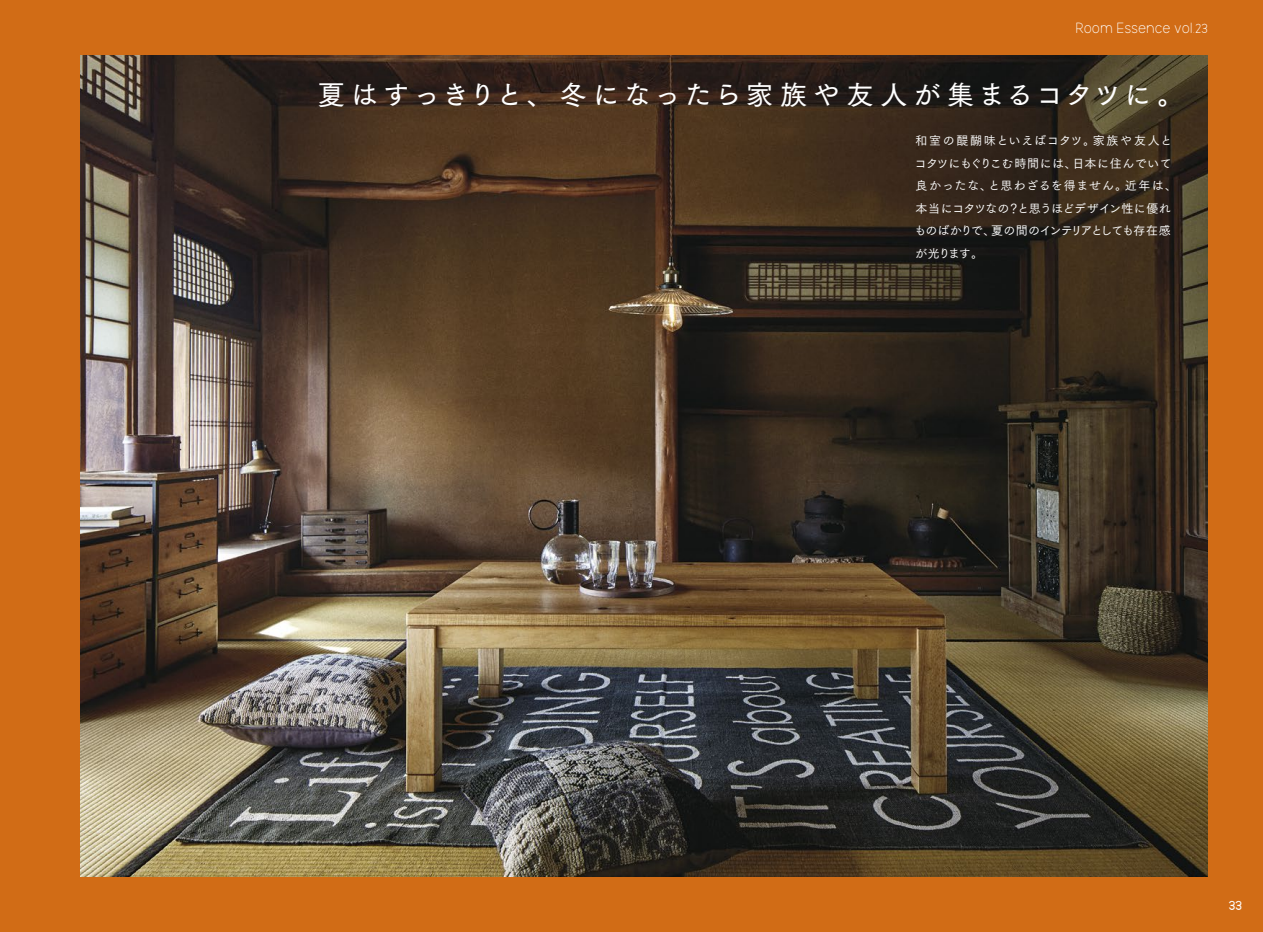
<style>
.page{position:relative;width:1263px;height:932px;background:#fff}
.page>*{position:absolute;margin:0;border:0;box-sizing:border-box;transform-origin:0 0}
.t1{font:27px "Tsuku Go Pro D";letter-spacing:.14em;color:#fff}
.t2{font:15px "The Brooklyn Smooth";letter-spacing:.04em;color:#fff}
.t3{font:700 15px "The Brooklyn Smooth";color:#fff}
.t4{font:12px/22.5px "Tsuku Go Pro M";letter-spacing:.025em;color:#fff}
</style>
<div class="page">
<div style="left:0;top:0;width:1263px;height:931px;background:#d16c16"></div>
<img style="left:81px;top:55px;width:1127px;height:821px">
<p class="t2" style="left:1076px;top:19px;width:133px">Room Essence vol.23</p>
<h1 class="t1" style="left:318px;top:72px;width:868px">夏はすっきりと、冬になったら家族や友人が集まるコタツに。</h1>
<p class="t4" style="left:914px;top:128px;width:264px">和室の醍醐味といえばコタツ。家族や友人とコタツにもぐりこむ時間には、日本に住んでいて良かったな、と思わざるを得ません。近年は、本当にコタツなの？と思うほどデザイン性に優れものばかりで、夏の間のインテリアとしても存在感が光ります。</p>
<p class="t3" style="left:1229px;top:895px;width:14px">33</p>
</div>
